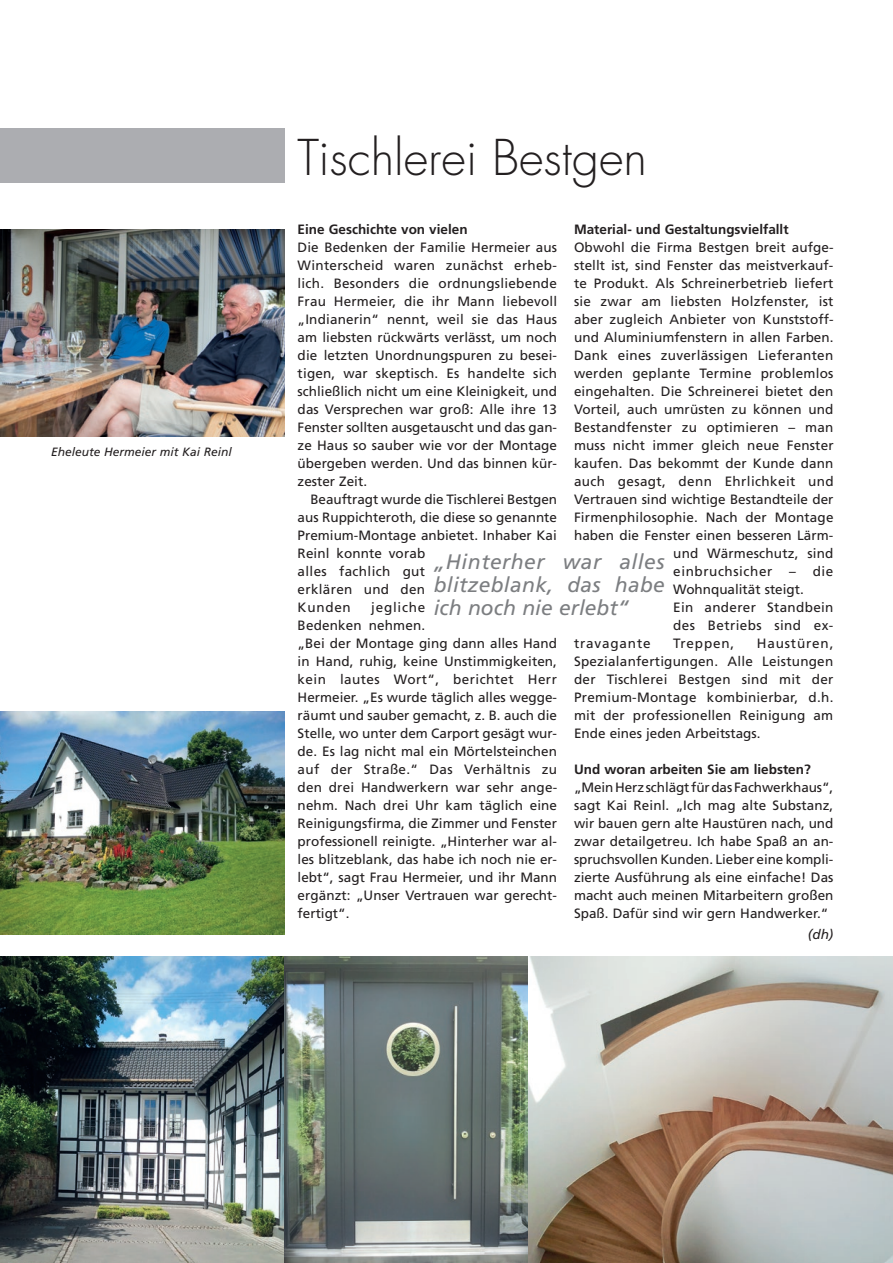
<style>
.page{position:relative;width:893px;height:1263px;background:#fff}
.page>*{position:absolute;margin:0;border:0;box-sizing:border-box;transform-origin:0 0}
.t1{font:300 48px "Futura Std";color:#231f20}
.t2{font:italic 21px/23.1px "Frutiger LT Std";letter-spacing:.015em;color:#7c7e81;text-align:justify}
.t3{font:13.5px/18px "Frutiger LT Std";letter-spacing:.005em;color:#231f20;text-align:justify}
.t4{font:700 13.5px "Frutiger LT Std";color:#231f20}
.t5{font:13.5px "Frutiger LT Std";letter-spacing:.03em;color:#231f20}
.t6{font:13.5px "Frutiger LT Std";letter-spacing:.025em;color:#231f20}
.t7{font:13.5px "Frutiger LT Std";letter-spacing:.045em;color:#231f20}
.t8{font:13.5px "Frutiger LT Std";letter-spacing:.06em;color:#231f20}
.t9{font:italic 13.5px "Frutiger LT Std";color:#231f20}
.t10{font:italic 12px "Frutiger LT Std";color:#231f20}
</style>
<div class="page">
<div style="left:0;top:128px;width:285px;height:54px;background:#acadb1"></div>
<img style="left:0;top:230px;width:285px;height:207px">
<img style="left:0;top:711px;width:285px;height:223px">
<img style="left:0;top:957px;width:893px;height:306px">
<p class="t10" style="left:51px;top:444px;width:182px">Eheleute Hermeier mit Kai Reinl</p>
<h1 class="t1" style="left:298px;top:129px;width:351px">Tischlerei Bestgen</h1>
<p class="t4" style="left:574px;top:221px;width:216px">Material- und Gestaltungsvielfallt</p>
<p class="t3" style="left:574px;top:238px;width:261px">Obwohl die Firma Bestgen breit aufge-</p>
<p class="t3" style="left:574px;top:256px;width:261px">stellt ist, sind Fenster das meistverkauf-</p>
<p class="t3" style="left:574px;top:274px;width:261px">te Produkt. Als Schreinerbetrieb liefert</p>
<p class="t3" style="left:574px;top:292px;width:261px">sie zwar am liebsten Holzfenster, ist</p>
<p class="t3" style="left:574px;top:310px;width:261px">aber zugleich Anbieter von Kunststoff-</p>
<p class="t3" style="left:574px;top:328px;width:261px">und Aluminiumfenstern in allen Farben.</p>
<p class="t3" style="left:574px;top:346px;width:261px">Dank eines zuverlässigen Lieferanten</p>
<p class="t3" style="left:574px;top:364px;width:261px">werden geplante Termine problemlos</p>
<p class="t3" style="left:574px;top:382px;width:261px">eingehalten. Die Schreinerei bietet den</p>
<p class="t3" style="left:574px;top:400px;width:261px">Vorteil, auch umrüsten zu können und</p>
<p class="t3" style="left:574px;top:418px;width:261px">Bestandfenster zu optimieren – man</p>
<p class="t3" style="left:574px;top:436px;width:261px">muss nicht immer gleich neue Fenster</p>
<p class="t3" style="left:574px;top:454px;width:261px">kaufen. Das bekommt der Kunde dann</p>
<p class="t5" style="left:574px;top:473px;width:261px">auch gesagt, denn Ehrlichkeit und</p>
<p class="t3" style="left:574px;top:490px;width:261px">Vertrauen sind wichtige Bestandteile der</p>
<p class="t3" style="left:574px;top:508px;width:261px">Firmenphilosophie. Nach der Montage</p>
<p class="t3" style="left:574px;top:526px;width:261px">haben die Fenster einen besseren Lärm-</p>
<p class="t3" style="left:673px;top:544px;width:162px">und Wärmeschutz, sind</p>
<p class="t7" style="left:673px;top:563px;width:162px">einbruchsicher – die</p>
<p class="t3" style="left:673px;top:580px;width:132px">Wohnqualität steigt.</p>
<p class="t6" style="left:673px;top:599px;width:162px">Ein anderer Standbein</p>
<p class="t5" style="left:673px;top:617px;width:162px">des Betriebs sind ex-</p>
<p class="t8" style="left:574px;top:635px;width:78px">travagante</p>
<p class="t8" style="left:673px;top:635px;width:63px">Treppen,</p>
<p class="t4" style="left:298px;top:221px;width:171px">Eine Geschichte von vielen</p>
<p class="t3" style="left:298px;top:238px;width:261px">Die Bedenken der Familie Hermeier aus Winterscheid waren zunächst erheb&shy;lich. Besonders die ordnungsliebende Frau Hermeier, die ihr Mann liebevoll „Indianerin“ nennt, weil sie das Haus am liebsten rückwärts verlässt, um noch die letzten Unordnungspuren zu besei&shy;tigen, war skeptisch. Es handelte sich schließlich nicht um eine Kleinigkeit, und das Versprechen war groß: Alle ihre 13<br>Fenster sollten ausgetauscht und das gan&shy;ze Haus so sauber wie vor der Montage übergeben werden. Und das binnen kür&shy;zester Zeit.</p>
<p class="t3" style="left:298px;top:490px;width:261px;text-align:left;text-indent:13px">Beauftragt wurde die Tischlerei Bestgen aus Ruppichteroth, die diese so genannte<br>Premium-Montage anbietet. Inhaber Kai<br>Reinl konnte vorab<br>alles fachlich gut<br>erklären und den<br>Kunden</p>
<h2 class="t2" style="left:434px;top:550px;width:233px">„Hinterher war alles blitzeblank, das habe ich noch nie erlebt“</h2>
<p class="t3" style="left:298px;top:598px;width:261px;text-align:left;text-indent:74px">jegliche<br>Bedenken nehmen.<br>„Bei der Montage ging dann alles Hand in Hand, ruhig, keine Unstimmigkeiten, kein lautes Wort“, berichtet Herr Hermeier. „Es wurde täglich alles wegge&shy;räumt und sauber gemacht, z. B. auch die Stelle, wo unter dem Carport gesägt wur&shy;de. Es lag nicht mal ein Mörtelsteinchen auf der Straße.“ Das Verhältnis zu den drei Handwerkern war sehr ange&shy;nehm. Nach drei Uhr kam täglich eine Reinigungsfirma, die Zimmer und Fenster professionell reinigte. „Hinterher war al&shy;les blitzeblank, das habe ich noch nie er&shy;lebt“, sagt Frau Hermeier, und ihr Mann ergänzt: „Unser Vertrauen war gerecht&shy;fertigt“.</p>
<p class="t3" style="left:574px;top:634px;width:261px;text-indent:183px">Haustüren, Spezialanfertigungen. Alle Leistungen der Tischlerei Bestgen sind mit der Premium-Montage kombinierbar, d.h. mit der professionellen Reinigung am Ende eines jeden Arbeitstags.</p>
<p class="t4" style="left:574px;top:761px;width:238px">Und woran arbeiten Sie am liebsten?</p>
<p class="t3" style="left:574px;top:778px;width:261px">„Mein Herz schlägt für das Fachwerkhaus“, sagt Kai Reinl. „Ich mag alte Substanz, wir bauen gern alte Haustüren nach, und zwar detailgetreu. Ich habe Spaß an an&shy;spruchsvollen Kunden. Lieber eine kompli&shy;zierte Ausführung als eine einfache! Das macht auch meinen Mitarbeitern großen Spaß. Dafür sind wir gern Handwerker.“</p>
<p class="t9" style="left:808px;top:927px;width:27px">(dh)</p>
</div>
